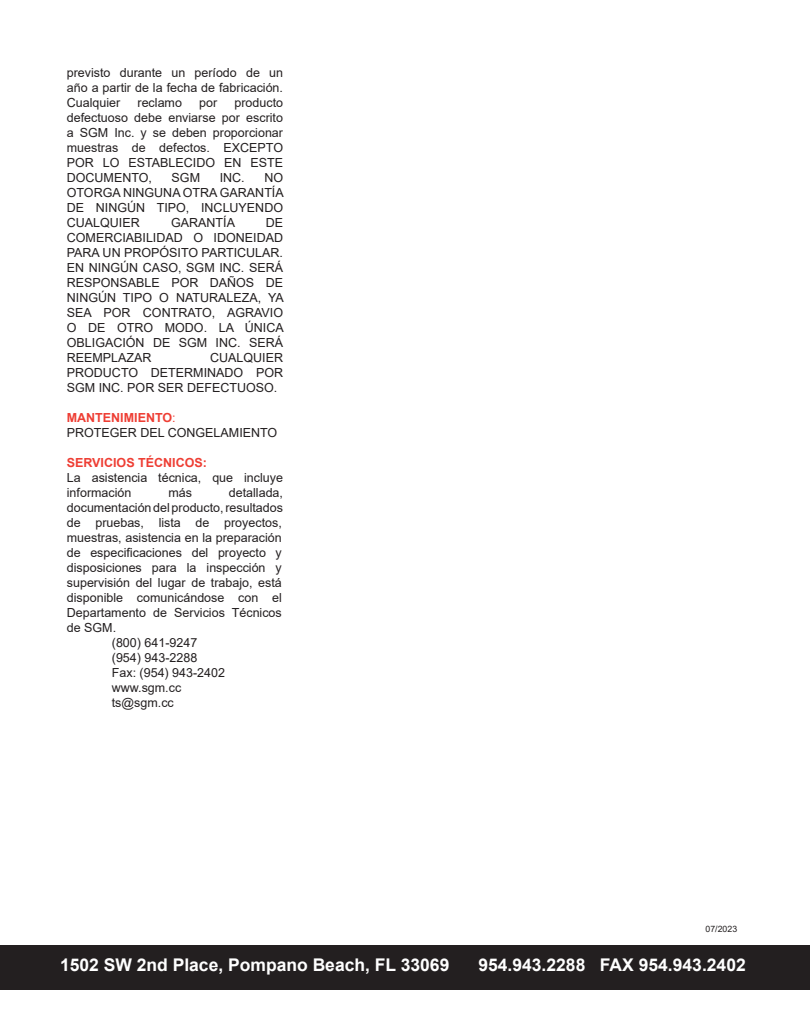
<style>
.page{position:relative;width:810px;height:1035px;background:#fff}
.page>*{position:absolute;margin:0;border:0;box-sizing:border-box;transform-origin:0 0}
.t1{font:700 17.5px "Arial";color:#fff}
.t2{font:12.5px/15px "Arial";color:#231f20;text-align:justify}
.t3{font:700 12.5px "Arial";color:#ee3e34}
.t4{font:8.75px "Arial";color:#231f20}
.s1{font-weight:400}
</style>
<div class="page">
<div style="left:0;top:945px;width:810px;height:45px;background:#231f20"></div>
<p class="t2" style="left:67px;top:65px;width:218px">previsto durante un período de un año a partir de la fecha de fabricación.<br>Cualquier</p>
<p class="t2" style="left:67px;top:95px;width:218px;text-indent:168px">producto defectuoso debe enviarse por escrito a SGM Inc. y se deben proporcionar muestras de defectos. EXCEPTO POR LO ESTABLECIDO EN ESTE DOCUMENTO,</p>
<p class="t2" style="left:138px;top:95px;width:46px">reclamo</p>
<p class="t2" style="left:199px;top:95px;width:20px">por</p>
<p class="t2" style="left:67px;top:170px;width:218px;text-indent:197px">NO OTORGA NINGUNA OTRA GARANTÍA DE NINGÚN TIPO, INCLUYENDO CUALQUIER</p>
<p class="t2" style="left:172px;top:170px;width:30px">SGM</p>
<p class="t2" style="left:220px;top:170px;width:26px">INC.</p>
<p class="t2" style="left:171px;top:215px;width:65px">GARANTÍA</p>
<p class="t2" style="left:67px;top:215px;width:218px;text-indent:199px">DE COMERCIABILIDAD O IDONEIDAD PARA UN PROPÓSITO PARTICULAR.<br>EN NINGÚN CASO, SGM INC. SERÁ RESPONSABLE POR DAÑOS DE NINGÚN TIPO O NATURALEZA, YA SEA POR CONTRATO, AGRAVIO O DE OTRO MODO. LA ÚNICA OBLIGACIÓN DE SGM INC. SERÁ REEMPLAZAR</p>
<p class="t2" style="left:67px;top:350px;width:218px;text-indent:143px">CUALQUIER PRODUCTO DETERMINADO POR SGM INC. POR SER DEFECTUOSO.</p>
<p class="t3" style="left:67px;top:408px;width:110px">MANTENIMIENTO<span class="s1">:</span></p>
<p class="t2" style="left:67px;top:425px;width:212px">PROTEGER DEL CONGELAMIENTO</p>
<p class="t3" style="left:67px;top:453px;width:142px">SERVICIOS TÉCNICOS:</p>
<p class="t2" style="left:67px;top:470px;width:218px">La asistencia técnica, que incluye información</p>
<p class="t2" style="left:168px;top:485px;width:25px">más</p>
<p class="t2" style="left:67px;top:485px;width:218px;text-indent:162px">detallada, documentación del producto, resultados de pruebas, lista de proyectos, muestras, asistencia en la preparación de especificaciones del proyecto y disposiciones para la inspección y supervisión del lugar de trabajo, está disponible comunicándose con el Departamento de Servicios Técnicos de SGM.</p>
<p class="t2" style="left:112px;top:635px;width:87px">(800) 641-9247</p>
<p class="t2" style="left:112px;top:650px;width:87px">(954) 943-2288</p>
<p class="t2" style="left:112px;top:665px;width:115px">Fax: (954) 943-2402</p>
<p class="t2" style="left:112px;top:680px;width:71px">www.sgm.cc</p>
<p class="t2" style="left:112px;top:695px;width:63px">ts@sgm.cc</p>
<p class="t4" style="left:706px;top:923px;width:33px">07/2023</p>
<p class="t1" style="left:60px;top:953px;width:391px">1502 SW 2nd Place, Pompano Beach, FL 33069</p>
<p class="t1" style="left:478px;top:953px;width:269px">954.943.2288 FAX 954.943.2402</p>
</div>
